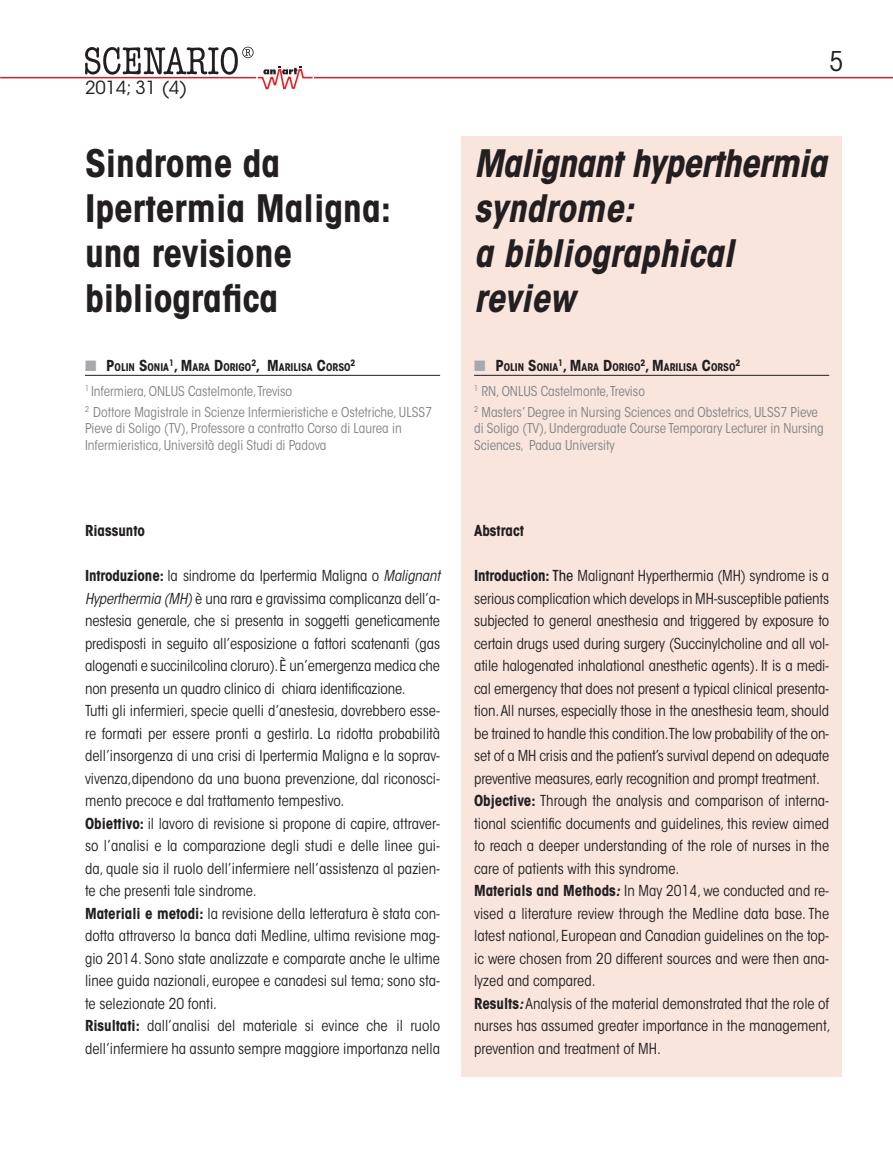
<style>
.page{position:relative;width:893px;height:1149px;background:#fff}
.page>*{position:absolute;margin:0;border:0;box-sizing:border-box;transform-origin:0 0}
.t1{font:700 condensed 37.5px/45px "ITC Avant Garde Std";color:#231f20}
.t2{font:italic 700 condensed 37.5px/45px "ITC Avant Garde Std";letter-spacing:-.015em;color:#231f20}
.t3{font:condensed 27px "ITC Avant Garde Std";color:#231f20}
.t4{font:18px "ITC Avant Garde Std";color:#231f20}
.t5{font:condensed 15px/22.5px "ITC Avant Garde Std";color:#231f20}
.t6{font:700 condensed 15px "ITC Avant Garde Std";color:#231f20}
.t7{font:condensed 13.5px/20.7px "ITC Avant Garde Std";color:#808285}
.t8{font:700 condensed 10.5px "ITC Avant Garde Std";color:#231f20}
.t9{font:700 condensed 8.7px "ITC Avant Garde Std";color:#231f20}
.s1{color:#a8a9ad}
.s2{font-size:15px}
.s3{font-weight:700}
.s4{font-style:italic}
.s5{font-weight:500}
.s6{font-weight:700;font-style:italic}
</style>
<div class="page">
<hr style="left:0;top:77px;width:893px;height:1px;background:#d1232a">
<svg style="left:85px;top:47px;width:226px;height:43px"></svg>
<div style="left:461px;top:136px;width:381px;height:940px;background:#f9e5dc"></div>
<hr style="left:85px;top:375px;width:355px;height:1px;background:#231f20">
<hr style="left:474px;top:375px;width:355px;height:1px;background:#231f20">
<p class="t4" style="left:85px;top:76px;width:104px">2014; 31 (4)</p>
<h1 class="t1" style="left:85px;top:140px;width:308px">Sindrome da<br>Ipertermia Maligna: una revisione bibliografica</h1>
<p class="t8" style="left:85px;top:360px;width:267px"><span class="s1">■</span> <span class="s2">P</span>OLIN <span class="s2">S</span>ONIA<sup>1</sup><span class="s2">, M</span>ARA <span class="s2">D</span>ORIGO<sup>2</sup><span class="s2">, M</span>ARILISA <span class="s2">C</span>ORSO</p>
<p class="t9" style="left:351px;top:357px;width:6px">2</p>
<p class="t7" style="left:85px;top:380px;width:349px"><sup>1</sup> Infermiera, ONLUS Castelmonte, Treviso<br><sup>2</sup> Dottore Magistrale in Scienze Infermieristiche e Ostetriche, ULSS7</p>
<p class="t7" style="left:85px;top:420px;width:318px;line-height:16.5px">Pieve di Soligo (TV), Professore a contratto Corso di Laurea in<br>Infermieristica, Università degli Studi di Padova</p>
<p class="t6" style="left:85px;top:521px;width:61px">Riassunto</p>
<p class="t5" style="left:85px;top:564px;width:357px"><span class="s3">Introduzione:</span> la sindrome da Ipertermia Maligna o <span class="s4">Malignant Hyperthermia (MH)</span> è una rara e gravissima complicanza dell’a&shy;nestesia generale, che si presenta in soggetti geneticamente predisposti in seguito all’esposizione a fattori scatenanti (gas alogenati e succinilcolina cloruro). È un’emergenza medica che non presenta un quadro clinico di chiara identificazione.<br>Tutti gli infermieri, specie quelli d’anestesia, dovrebbero esse&shy;re formati per essere pronti a gestirla. La ridotta probabilità dell’insorgenza di una crisi di Ipertermia Maligna e la soprav&shy;vivenza,dipendono da una buona prevenzione, dal riconosci&shy;mento precoce e dal trattamento tempestivo.<br><span class="s3">Obiettivo:</span> il lavoro di revisione si propone di capire, attraver&shy;so l’analisi e la comparazione degli studi e delle linee gui&shy;da, quale sia il ruolo dell’infermiere nell’assistenza al pazien&shy;te che presenti tale sindrome.<br><span class="s3">Materiali e metodi:</span> la revisione della letteratura è stata con&shy;dotta attraverso la banca dati Medline, ultima revisione mag&shy;gio 2014. Sono state analizzate e comparate anche le ultime linee guida nazionali, europee e canadesi sul tema; sono sta&shy;te selezionate 20 fonti.<br><span class="s3">Risultati:</span> dall’analisi del materiale si evince che il ruolo dell’infermiere ha assunto sempre maggiore importanza nella</p>
<h2 class="t3" style="left:829px;top:45px;width:16px">5</h2>
<h1 class="t2" style="left:474px;top:141px;width:354px">Malignant hyperthermia syndrome:<br>a bibliographical review</h1>
<p class="t8" style="left:474px;top:360px;width:263px"><span class="s1">■</span> <span class="s2">P</span>OLIN <span class="s2">S</span>ONIA<sup>1</sup><span class="s2">, M</span>ARA <span class="s2">D</span>ORIGO<sup>2</sup><span class="s2">, M</span>ARILISA <span class="s2">C</span>ORSO</p>
<p class="t9" style="left:735px;top:357px;width:6px">2</p>
<p class="t7" style="left:474px;top:380px;width:345px"><sup>1</sup> RN, ONLUS Castelmonte, Treviso<br><sup>2</sup> Masters’ Degree in Nursing Sciences and Obstetrics, ULSS7 Pieve</p>
<p class="t7" style="left:474px;top:420px;width:351px;line-height:16.5px">di Soligo (TV), Undergraduate Course Temporary Lecturer in Nursing<br>Sciences, Padua University</p>
<p class="t6" style="left:474px;top:521px;width:51px">Abstract</p>
<p class="t5" style="left:474px;top:564px;width:358px"><span class="s3">Introduction:</span> <span class="s5">The</span> Malignant Hyperthermia (MH) syndrome is a serious complication which develops in MH-susceptible patients subjected to general anesthesia and triggered by exposure to certain drugs used during surgery (Succinylcholine and all vol&shy;atile halogenated inhalational anesthetic agents). It is a medi&shy;cal emergency that does not present a typical clinical presenta&shy;tion. All nurses, especially those in the anesthesia team, should be trained to handle this condition.The low probability of the on&shy;set of a MH crisis and the patient’s survival depend on adequate preventive measures, early recognition and prompt treatment.<br><span class="s3">Objective:</span> Through the analysis and comparison of interna&shy;tional scientific documents and guidelines, this review aimed to reach a deeper understanding of the role of nurses in the care of patients with this syndrome.<br><span class="s3">Materials and Methods</span><span class="s6">:</span> In May 2014, we conducted and re&shy;vised a literature review through the Medline data base. The latest national, European and Canadian guidelines on the top&shy;ic were chosen from 20 different sources and were then ana&shy;lyzed and compared.<br><span class="s3">Results</span><span class="s6">:</span> Analysis of the material demonstrated that the role of nurses has assumed greater importance in the management, prevention and treatment of MH.</p>
</div>
